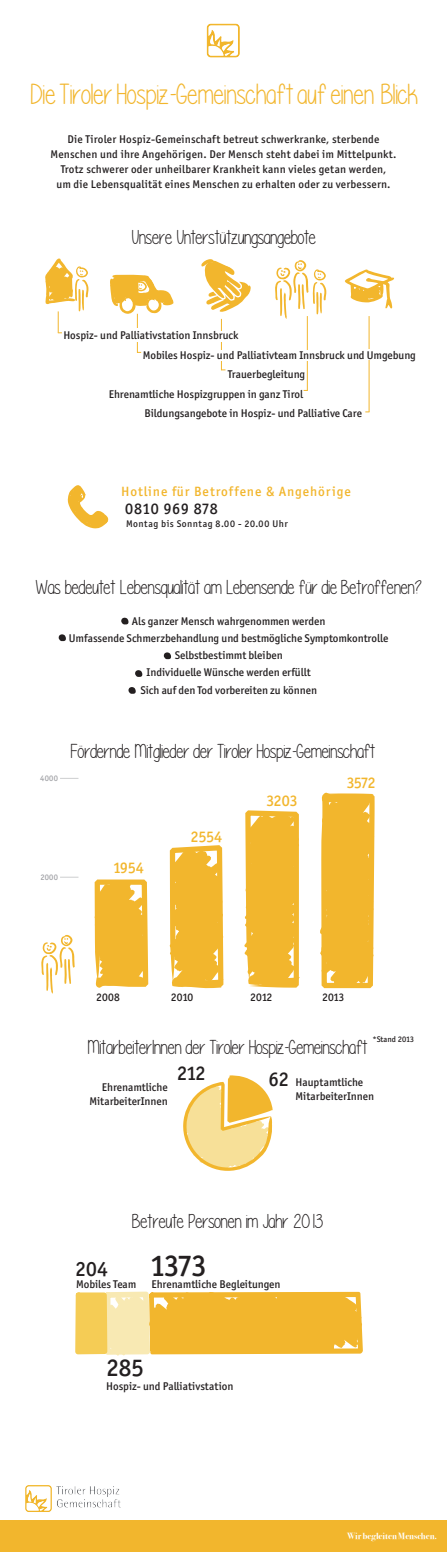
<style>
.page{position:relative;width:447px;height:1552px;background:#fff}
.page>*{position:absolute;margin:0;border:0;box-sizing:border-box;transform-origin:0 0}
.t1{font:500 30.75px "Officina San ITC";color:#231f20}
.t2{font:29.25px "Please write me a song";letter-spacing:-.02em;color:#f2b62d}
.t3{font:500 24.75px "Officina San ITC";color:#231f20}
.t4{font:500 21px "Officina San ITC";color:#231f20}
.t5{font:20.25px "Please write me a song";letter-spacing:-.03em;color:#231f20}
.t6{font:500 20.25px "Officina San ITC";color:#231f20}
.t7{font:500 15.75px "Officina San ITC";letter-spacing:-.025em;color:#f2b62d}
.t8{font:500 15.75px "Officina San ITC";letter-spacing:.02em;color:#231f20}
.t9{font:500 13.5px "Officina San ITC";letter-spacing:.07em;color:#f2b62d}
.t10{font:500 11.25px/17.2px "Officina San ITC";color:#231f20;text-align:center}
.t11{font:500 11.25px/15px "Officina San ITC";letter-spacing:.02em;color:#231f20;text-align:center}
.t12{font:500 9.75px "Officina San ITC";letter-spacing:.05em;color:#231f20}
.t13{font:9px "Bodoni Svty Two OSITCTT Bold";color:#fff}
.t14{font:500 8.25px "Officina San ITC";color:#231f20}
.t15{font:500 8.25px "Officina San ITC";letter-spacing:.04em;color:#a0a1a5}
.s1{font-size:30px}
.s2{font-size:20.25px}
</style>
<div class="page">
<div style="left:0;top:1520px;width:446px;height:32px;background:#f2b62d"></div>
<img style="left:25px;top:1485px;width:96px;height:27px">
<img style="left:206px;top:23px;width:34px;height:35px">
<div style="left:24px;top:733px;width:399px;height:272px;border:2px solid #fff"></div>
<div style="left:21px;top:1027px;width:404px;height:152px;border:4px solid #fff;border-radius:2px"></div>
<div style="left:24px;top:1203px;width:399px;height:255px;border:2px solid #fff"></div>
<div style="left:24px;top:567px;width:399px;height:141px;border:2px solid #fff"></div>
<svg style="left:41px;top:935px;width:34px;height:59px"></svg>
<svg style="left:275px;top:260px;width:51px;height:59px"></svg>
<svg style="left:110px;top:275px;width:63px;height:39px"></svg>
<svg style="left:345px;top:269px;width:49px;height:40px"></svg>
<svg style="left:201px;top:259px;width:50px;height:53px"></svg>
<hr style="left:137px;top:314px;width:1px;height:39px;background:#f2b62d">
<div style="left:130px;top:328px;width:12px;height:14px;background:#fff"></div>
<hr style="left:221px;top:319px;width:1px;height:51px;background:#f2b62d">
<div style="left:216px;top:331px;width:12px;height:11px;background:#fff"></div>
<div style="left:218px;top:350px;width:12px;height:11px;background:#fff"></div>
<hr style="left:307px;top:316px;width:1px;height:75px;background:#f2b62d">
<hr style="left:368px;top:316px;width:1px;height:96px;background:#f2b62d">
<svg style="left:45px;top:258px;width:44px;height:75px"></svg>
<div style="left:301px;top:350px;width:12px;height:11px;background:#fff"></div>
<div style="left:363px;top:349px;width:13px;height:11px;background:#fff"></div>
<svg style="left:121px;top:618px;width:7px;height:6px"></svg>
<svg style="left:59px;top:634px;width:7px;height:7px"></svg>
<svg style="left:164px;top:652px;width:7px;height:7px"></svg>
<svg style="left:135px;top:670px;width:7px;height:7px"></svg>
<svg style="left:128px;top:687px;width:8px;height:7px"></svg>
<svg style="left:183px;top:1075px;width:90px;height:96px"></svg>
<svg style="left:169px;top:845px;width:55px;height:144px"></svg>
<svg style="left:94px;top:879px;width:55px;height:109px"></svg>
<svg style="left:320px;top:792px;width:55px;height:197px"></svg>
<svg style="left:244px;top:810px;width:56px;height:178px"></svg>
<svg style="left:60px;top:877px;width:18px;height:1px"></svg>
<svg style="left:60px;top:778px;width:18px;height:1px"></svg>
<svg style="left:75px;top:1291px;width:287px;height:65px"></svg>
<div style="left:150px;top:1332px;width:184px;height:18px;background:#f2b62d"></div>
<div style="left:277px;top:1296px;width:55px;height:14px;background:#f2b62d"></div>
<hr style="left:246px;top:1297px;width:19px;height:4px;background:#f2b62d">
<div style="left:79px;top:1298px;width:23px;height:52px;background:#f5cc55"></div>
<svg style="left:67px;top:485px;width:42px;height:44px"></svg>
<h2 class="t2" style="left:31px;top:79px;width:389px">DieTirolerHospiz<span class="s1">-</span>Gemeinschaftaufeinen Blick</h2>
<p class="t11" style="left:50px;top:132px;width:347px">Die Tiroler Hospiz-Gemeinschaft betreut schwerkranke, sterbende Menschen und ihre Angehörigen. Der Mensch steht dabei im Mittelpunkt.<br>Trotz schwerer oder unheilbarer Krankheit kann vieles getan werden,<br>um die Lebensqualität eines Menschen zu erhalten oder zu verbessern.</p>
<h3 class="t5" style="left:131px;top:227px;width:186px">Unsere Unterstützungsangebote</h3>
<p class="t10" style="left:63px;top:327px;width:176px">Hospiz- und Palliativstation Innsbruck</p>
<p class="t10" style="left:143px;top:346px;width:274px">Mobiles Hospiz- und Palliativteam Innsbruck und Umgebung</p>
<p class="t10" style="left:228px;top:366px;width:79px">Trauerbegleitung</p>
<p class="t10" style="left:109px;top:385px;width:196px">Ehrenamtliche Hospizgruppen in ganz Tirol</p>
<p class="t10" style="left:144px;top:405px;width:219px">Bildungsangebote in Hospiz- und Palliative Care</p>
<p class="t9" style="left:121px;top:484px;width:231px">Hotline für Betroffene &amp; Angehörige</p>
<h3 class="t8" style="left:125px;top:499px;width:94px">0810 969 878</h3>
<p class="t12" style="left:126px;top:518px;width:163px">Montag bis Sonntag 8.00 - 20.00 Uhr</p>
<h3 class="t5" style="left:35px;top:577px;width:388px">Was bedeutet Lebensqualität am Lebensende für die Betroffenen?</h3>
<p class="t10" style="left:69px;top:612px;width:320px">Als ganzer Mensch wahrgenommen werden<br>Umfassende Schmerzbehandlung und bestmögliche Symptomkontrolle Selbstbestimmt bleiben<br>Individuelle Wünsche werden erfüllt<br>Sich auf den Tod vorbereiten zu können</p>
<p class="t15" style="left:40px;top:773px;width:19px">4000</p>
<p class="t15" style="left:40px;top:872px;width:19px">2000</p>
<h3 class="t5" style="left:71px;top:741px;width:306px">Fördernde Mitglieder der Tiroler Hospiz-Gemeinschaft</h3>
<h3 class="t7" style="left:113px;top:858px;width:32px">1954</h3>
<h3 class="t7" style="left:190px;top:827px;width:33px">2554</h3>
<h3 class="t7" style="left:266px;top:792px;width:33px">3203</h3>
<h3 class="t7" style="left:346px;top:773px;width:31px">3572</h3>
<p class="t10" style="left:96px;top:988px;width:25px">2008</p>
<p class="t10" style="left:171px;top:988px;width:24px">2010</p>
<p class="t10" style="left:250px;top:988px;width:24px">2012</p>
<p class="t10" style="left:322px;top:988px;width:24px">2013</p>
<p class="t14" style="left:372px;top:1034px;width:43px">*Stand 2013</p>
<h3 class="t5" style="left:88px;top:1037px;width:282px">MitarbeiterInnen der Tiroler Hospiz-Gemeinschaft</h3>
<p class="t10" style="left:89px;top:1081px;width:80px;line-height:13.5px;text-align:right">Ehrenamtliche<br>MitarbeiterInnen</p>
<h3 class="t6" style="left:177px;top:1061px;width:30px">212</h3>
<p class="t10" style="left:295px;top:1076px;width:80px;line-height:13.5px;text-align:left;text-indent:-27px"><span class="s2">62</span> Hauptamtliche<br>MitarbeiterInnen</p>
<h3 class="t5" style="left:132px;top:1211px;width:193px">Betreute Personen im Jahr 2013</h3>
<h3 class="t4" style="left:75px;top:1256px;width:34px">204</h3>
<h1 class="t1" style="left:150px;top:1247px;width:58px">1373</h1>
<p class="t10" style="left:76px;top:1276px;width:62px">Mobiles Team</p>
<p class="t10" style="left:151px;top:1276px;width:130px">Ehrenamtliche Begleitungen</p>
<h3 class="t3" style="left:106px;top:1353px;width:39px">285</h3>
<p class="t10" style="left:106px;top:1377px;width:128px">Hospiz- und Palliativstation</p>
<p class="t13" style="left:347px;top:1531px;width:91px">Wir begleiten Menschen.</p>
</div>
